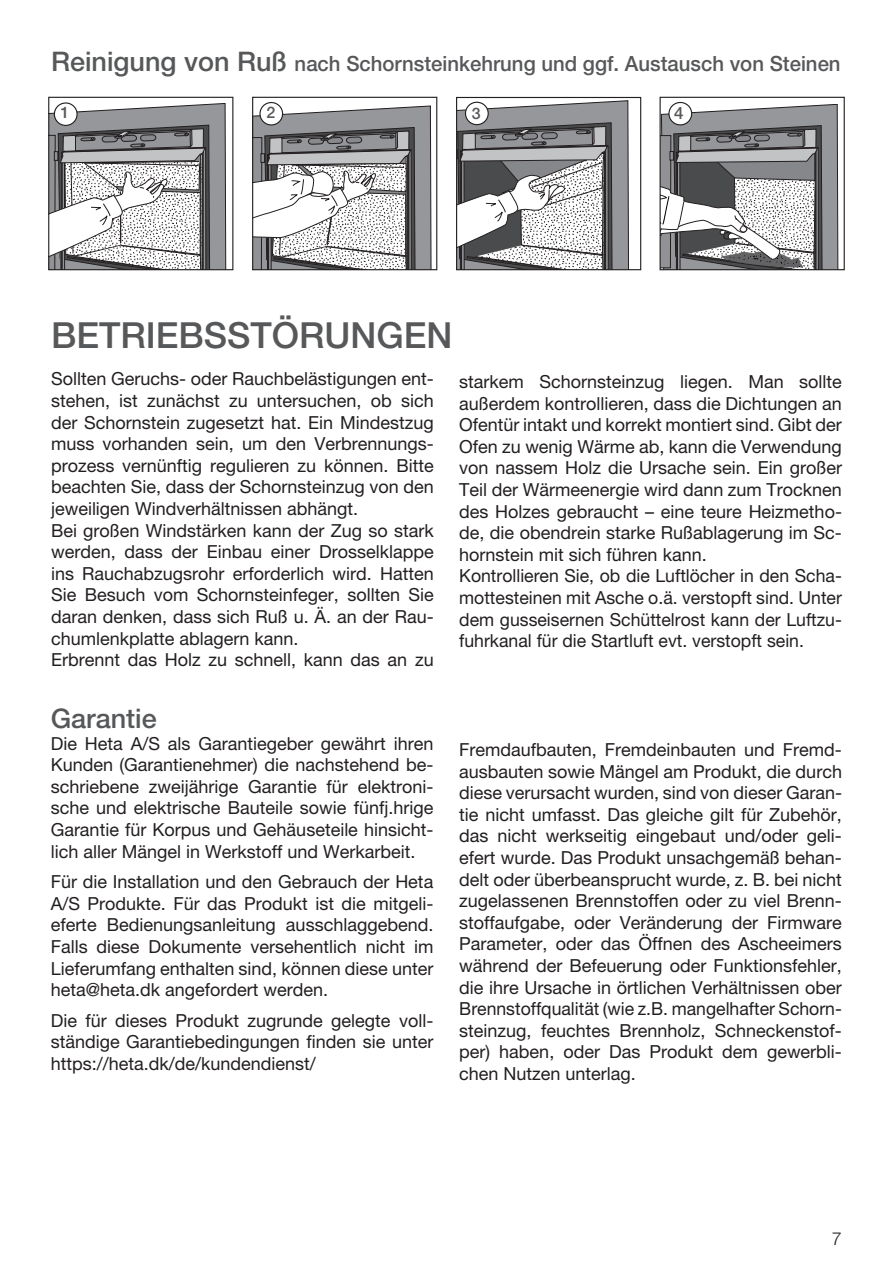
<style>
.page{position:relative;width:893px;height:1263px;background:#fff}
.page>*{position:absolute;margin:0;border:0;box-sizing:border-box;transform-origin:0 0}
.t1{font:500 36px "Helvetica Neue LT Pro";color:#57585a}
.t2{font:500 27px "Helvetica Neue LT Pro";color:#57585a}
.t3{font:500 21px "Helvetica Neue LT Pro";color:#57585a}
.t4{font:18px/21.6px "Helvetica Neue LT Pro";color:#231f20;text-align:justify}
.t5{font:300 18px "Helvetica Neue LT Pro";color:#231f20}
.t6{font:500 17.1px "Helvetica Neue LT Pro";color:#57585a}
.t7{font:500 15.9px "Helvetica Neue LT Pro";color:#57585a}
.s1{font-size:27px}
</style>
<div class="page">
<svg style="left:50px;top:103px;width:176px;height:165px"></svg>
<div style="left:48px;top:97px;width:185px;height:173px;border:1px solid #231f20"></div>
<svg style="left:254px;top:106px;width:178px;height:162px"></svg>
<div style="left:252px;top:97px;width:185px;height:173px;border:1px solid #231f20"></div>
<svg style="left:458px;top:100px;width:171px;height:168px"></svg>
<div style="left:456px;top:97px;width:185px;height:173px;border:1px solid #231f20"></div>
<div style="left:260px;top:103px;width:23px;height:22px;background:#fff;border-radius:50%"></div>
<div style="left:259px;top:102px;width:24px;height:23px;border:1px solid #231f20;border-radius:50%"></div>
<div style="left:54px;top:103px;width:23px;height:22px;background:#fff;border-radius:50%"></div>
<div style="left:54px;top:102px;width:24px;height:24px;border:1px solid #231f20;border-radius:50%"></div>
<svg style="left:662px;top:104px;width:176px;height:164px"></svg>
<div style="left:660px;top:97px;width:185px;height:173px;border:1px solid #231f20"></div>
<div style="left:465px;top:102px;width:23px;height:23px;background:#fff;border-radius:50%"></div>
<div style="left:465px;top:102px;width:24px;height:23px;border:1px solid #231f20;border-radius:50%"></div>
<div style="left:669px;top:102px;width:23px;height:23px;background:#fff;border-radius:50%"></div>
<div style="left:668px;top:102px;width:24px;height:23px;border:1px solid #231f20;border-radius:50%"></div>
<p class="t3" style="left:51px;top:51px;width:791px"><span class="s1">Reinigung von Ruß</span> nach Schornsteinkehrung und ggf. Austausch von Steinen</p>
<p class="t7" style="left:60px;top:103px;width:10px">1</p>
<p class="t7" style="left:266px;top:103px;width:10px">2</p>
<p class="t7" style="left:472px;top:104px;width:10px">3</p>
<p class="t6" style="left:674px;top:103px;width:11px">4</p>
<h1 class="t1" style="left:51px;top:314px;width:176px">BETRIEBSST</h1>
<h1 class="t1" style="left:272px;top:314px;width:79px">ÖRUNGEN</h1>
<p class="t4" style="left:51px;top:368px;width:384px;text-align:left">Sollten Geruchs- oder Rauchbelästigungen ent&shy;stehen, ist zunächst zu untersuchen, ob sich der Schornstein zugesetzt hat. Ein Mindestzug muss vorhanden sein, um den Verbrennungs&shy;prozess vernünftig regulieren zu können. Bitte beachten Sie, dass der Schornsteinzug von den jeweiligen Windverhältnissen abhängt.<br>Bei großen Windstärken kann der Zug so stark werden, dass der Einbau einer Drosselklappe ins Rauchabzugsrohr erforderlich wird. Hatten Sie Besuch vom Schornsteinfeger, sollten Sie daran denken, dass sich Ruß u. Ä. an der Rau&shy;chumlenkplatte ablagern kann.<br>Erbrennt das Holz zu schnell, kann das an zu</p>
<p class="t4" style="left:459px;top:371px;width:384px;text-align:left">starkem Schornsteinzug liegen. Man sollte außerdem kontrollieren, dass die Dichtungen an Ofentür intakt und korrekt montiert sind. Gibt der Ofen zu wenig Wärme ab, kann die Verwendung von nassem Holz die Ursache sein. Ein großer Teil der Wärmeenergie wird dann zum Trocknen des Holzes gebraucht – eine teure Heizmetho&shy;de, die obendrein starke Rußablagerung im Sc&shy;hornstein mit sich führen kann.<br>Kontrollieren Sie, ob die Luftlöcher in den Scha&shy;mottesteinen mit Asche o.ä. verstopft sind. Unter dem gusseisernen Schüttelrost kann der Luftzu&shy;fuhrkanal für die Startluft evt. verstopft sein.</p>
<h2 class="t2" style="left:51px;top:702px;width:108px">Garantie</h2>
<p class="t4" style="left:51px;top:732px;width:384px">Die Heta A/S als Garantiegeber gewährt ihren Kunden (Garantienehmer) die nachstehend be&shy;schriebene zweijährige Garantie fü r elektroni&shy;sche und elektrische Bauteile sowie fü nfj.hrige Garantie fü r Korpus und Gehäuseteile hinsicht&shy;lich aller Mängel in Werkstoff und Werkarbeit.</p>
<p class="t4" style="left:51px;top:871px;width:384px">Für die Installation und den Gebrauch der Heta A/S Produkte. Für das Produkt ist die mitgeli&shy;eferte Bedienungsanleitung ausschlaggebend.<br>Falls diese Dokumente versehentlich nicht im Lieferumfang enthalten sind, können diese unter heta@heta.dk angefordert werden.</p>
<p class="t4" style="left:51px;top:1009px;width:384px">Die für dieses Produkt zugrunde gelegte voll&shy;ständige Garantiebedingungen finden sie unter https://heta.dk/de/kundendienst/</p>
<p class="t4" style="left:459px;top:738px;width:384px">Fremdaufbauten, Fremdeinbauten und Fremd&shy;ausbauten sowie Mängel am Produkt, die durch diese verursacht wurden, sind von dieser Garan&shy;tie nicht umfasst. Das gleiche gilt für Zubehör, das nicht werkseitig eingebaut und/oder geli&shy;efert wurde. Das Produkt unsachgemäß behan&shy;delt oder ü berbeansprucht wurde, z. B. bei nicht zugelassenen Brennstoffen oder zu viel Brenn&shy;stoffaufgabe, oder Veränderung der Firmware Parameter, oder das Öffnen des Ascheeimers während der Befeuerung oder Funktionsfehler, die ihre Ursache in örtlichen Verhältnissen ober Brennstoffqualität (wie z.B. mangelhafter Schorn&shy;steinzug, feuchtes Brennholz, Schneckenstof&shy;per) haben, oder Das Produkt dem gewerbli&shy;chen Nutzen unterlag.</p>
<p class="t5" style="left:832px;top:1227px;width:12px">7</p>
</div>
